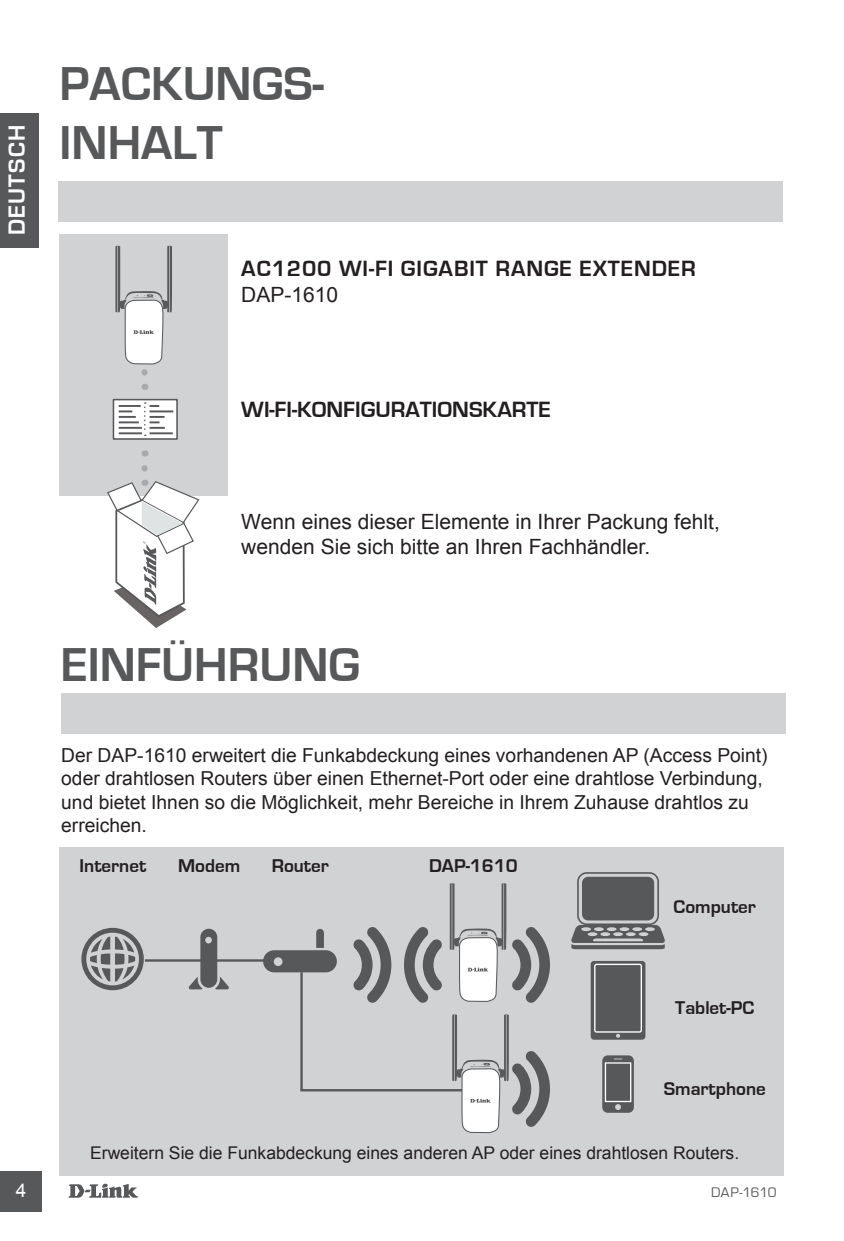
<style>
.page{position:relative;width:844px;height:1241px;background:#fff}
.page>*{position:absolute;margin:0;border:0;box-sizing:border-box;transform-origin:0 0}
.t1{font:700 49px/58.8px "Eurostile";color:#57585a}
.t2{font:700 24.15px "Eurostile";letter-spacing:.05em;color:#fff}
.t3{font:700 22.75px "Eurostile";letter-spacing:.04em;color:#231f20}
.t4{font:700 22.75px "Eurostile";color:#231f20}
.t5{font:21px/25.2px "Arial";color:#231f20}
.t6{font:19.25px/23.1px "Arial";color:#231f20}
.t7{font:700 18.9px "Eurostile";color:#231f20}
.t8{font:18.9px "Arial";color:#fff}
.t9{font:17.5px "Arial";color:#231f20}
.t10{font:14.35px "Eurostile";letter-spacing:-.01em;color:#57585a}
</style>
<div class="page">
<svg style="left:68px;top:1183px;width:70px;height:14px"></svg>
<div style="left:0;top:1170px;width:41px;height:41px;background:#57585a"></div>
<div style="left:0;top:113px;width:38px;height:134px;background:#57585a"></div>
<div style="left:60px;top:846px;width:724px;height:329px;background:#d1d2d4"></div>
<div style="left:59px;top:181px;width:723px;height:41px;background:#d1d2d4"></div>
<div style="left:61px;top:693px;width:724px;height:41px;background:#d1d2d4"></div>
<div style="left:60px;top:234px;width:167px;height:262px;background:#d1d2d4"></div>
<svg style="left:141px;top:372px;width:6px;height:18px"></svg>
<div style="left:113px;top:399px;width:65px;height:40px;background:#fff;border:2px solid #57585a"></div>
<hr style="left:119px;top:405px;width:22px;height:2px;background:#57585a">
<svg style="left:119px;top:410px;width:17px;height:8px"></svg>
<hr style="left:119px;top:421px;width:20px;height:2px;background:#57585a">
<hr style="left:119px;top:427px;width:23px;height:2px;background:#57585a">
<hr style="left:119px;top:432px;width:23px;height:2px;background:#57585a">
<hr style="left:149px;top:410px;width:24px;height:2px;background:#57585a">
<svg style="left:144px;top:402px;width:21px;height:34px"></svg>
<hr style="left:149px;top:432px;width:24px;height:2px;background:#57585a">
<svg style="left:107px;top:468px;width:92px;height:160px"></svg>
<svg style="left:189px;top:928px;width:40px;height:61px"></svg>
<svg style="left:81px;top:927px;width:63px;height:63px"></svg>
<svg style="left:263px;top:928px;width:74px;height:44px"></svg>
<svg style="left:571px;top:872px;width:94px;height:77px"></svg>
<svg style="left:602px;top:1055px;width:31px;height:57px"></svg>
<svg style="left:404px;top:927px;width:38px;height:76px"></svg>
<svg style="left:353px;top:927px;width:38px;height:76px"></svg>
<hr style="left:145px;top:959px;width:123px;height:2px;background:#57585a">
<div style="left:590px;top:961px;width:55px;height:78px;background:#57585a"></div>
<div style="left:594px;top:963px;width:47px;height:69px;border:1px solid #fff;border-radius:2px"></div>
<hr style="left:300px;top:1088px;width:163px;height:3px;background:#57585a">
<hr style="left:300px;top:972px;width:2px;height:117px;background:#57585a">
<svg style="left:452px;top:1014px;width:98px;height:119px"></svg>
<svg style="left:449px;top:883px;width:101px;height:120px"></svg>
<svg style="left:115px;top:245px;width:57px;height:120px"></svg>
<p class="t2" style="left:4px;top:235px;width:111px;rotate:-90deg">DEUTSCH</p>
<h1 class="t1" style="left:60px;top:56px;width:265px">PACKUNGS-<br>INHALT</h1>
<p class="t3" style="left:241px;top:256px;width:456px">AC1200 WI-FI GIGABIT RANGE EXTENDER</p>
<p class="t5" style="left:241px;top:282px;width:98px">DAP-1610</p>
<p class="t4" style="left:241px;top:397px;width:311px">WI-FI-KONFIGURATIONSKARTE</p>
<p class="t5" style="left:241px;top:509px;width:480px">Wenn eines dieser Elemente in Ihrer Packung fehlt, wenden Sie sich bitte an Ihren Fachhändler.</p>
<h1 class="t1" style="left:61px;top:636px;width:300px">EINFÜHRUNG</h1>
<p class="t6" style="left:61px;top:744px;width:707px">Der DAP-1610 erweitert die Funkabdeckung eines vorhandenen AP (Access Point) oder drahtlosen Routers über einen Ethernet-Port oder eine drahtlose Verbindung, und bietet Ihnen so die Möglichkeit, mehr Bereiche in Ihrem Zuhause drahtlos zu erreichen.</p>
<p class="t7" style="left:80px;top:855px;width:68px">Internet</p>
<p class="t7" style="left:178px;top:855px;width:64px">Modem</p>
<p class="t7" style="left:272px;top:855px;width:59px">Router</p>
<p class="t7" style="left:429px;top:855px;width:90px">DAP-1610</p>
<p class="t7" style="left:673px;top:896px;width:84px">Computer</p>
<p class="t7" style="left:675px;top:997px;width:80px">Tablet-PC</p>
<p class="t7" style="left:663px;top:1078px;width:104px">Smartphone</p>
<p class="t9" style="left:90px;top:1141px;width:650px">Erweitern Sie die Funkabdeckung eines anderen AP oder eines drahtlosen Routers.</p>
<p class="t8" style="left:16px;top:1178px;width:12px">4</p>
<p class="t10" style="left:711px;top:1184px;width:67px">DAP-1610</p>
</div>
